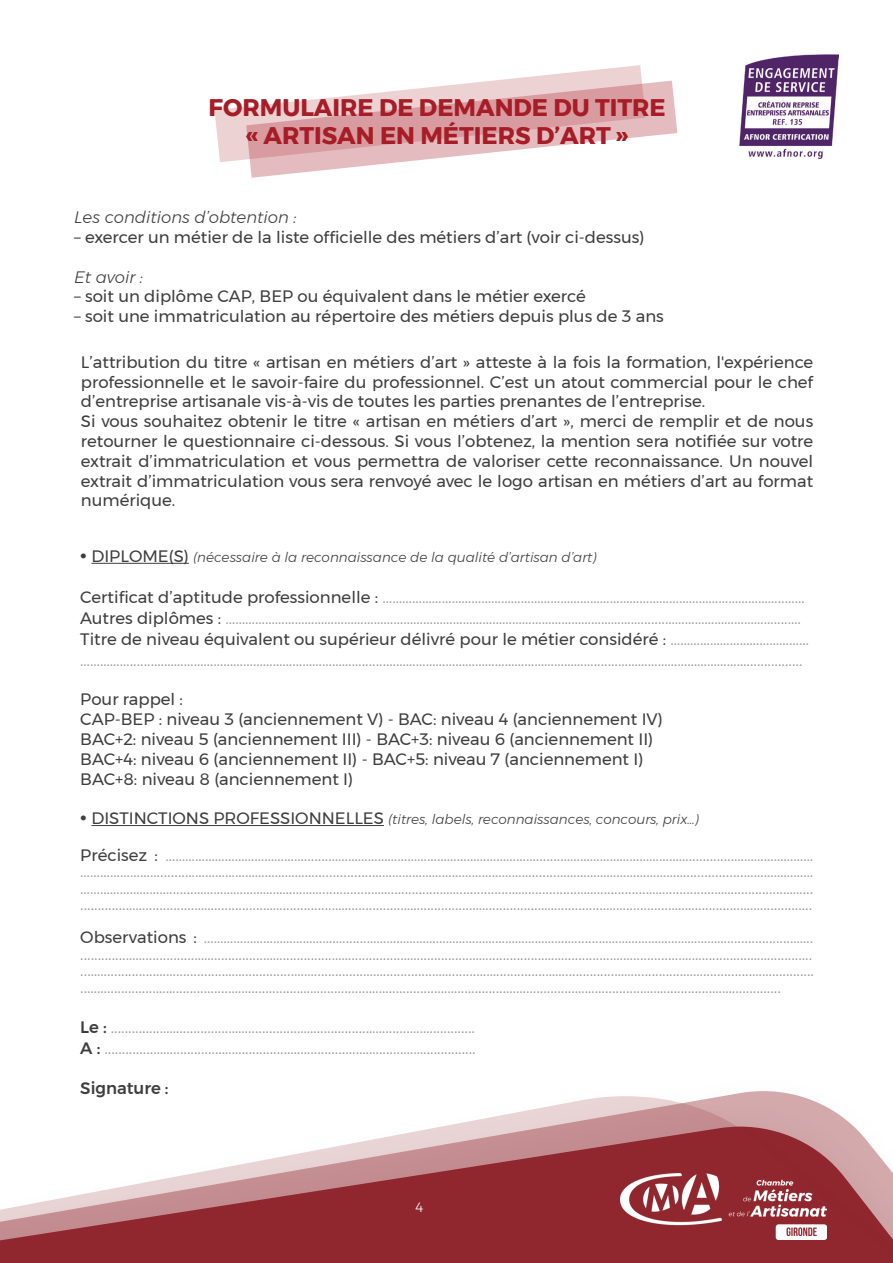
<style>
.page{position:relative;width:893px;height:1263px;background:#fff}
.page>*{position:absolute;margin:0;border:0;box-sizing:border-box;transform-origin:0 0}
.t1{font:700 24px/28.8px "Montserrat";color:#a71d27;text-align:center}
.t2{font:300 18px/16.5px "Montserrat";color:#939598}
.t3{font:16.5px/19.8px "Montserrat";color:#3e3e3f}
.t4{font:italic 300 16.5px "Montserrat";color:#3e3e3f}
.t5{font:500 16.5px "Montserrat";color:#3e3e3f}
.t6{font:italic 300 13.5px "Montserrat";color:#3e3e3f}
.t7{font:300 13.5px "Montserrat";color:#fff}
.s1{font-family:"Ebrima";font-weight:700;font-style:normal;font-size:16.5px}
.s2{font-weight:400;font-style:normal;font-size:16.5px}
.s3{font-weight:400;font-size:16.5px;color:#3e3e3f}
.s4{font-weight:300;font-size:18px;color:#939598}
.s5{font-weight:500;font-size:16.5px;color:#3e3e3f}
</style>
<div class="page">
<svg style="left:0;top:1096px;width:893px;height:167px"></svg>
<img style="left:621px;top:1173px;width:206px;height:66px">
<svg style="left:214px;top:65px;width:463px;height:113px"></svg>
<hr style="left:91px;top:563px;width:98px;height:1px;background:#3e3e3f">
<hr style="left:91px;top:825px;width:293px;height:1px;background:#3e3e3f">
<img style="left:740px;top:54px;width:99px;height:105px">
<h1 class="t1" style="left:209px;top:93px;width:459px">FORMULAIRE DE DEMANDE DU TITRE « ARTISAN EN MÉTIERS D’ART »</h1>
<p class="t4" style="left:74px;top:205px;width:224px">Les conditions d’obtention :</p>
<p class="t3" style="left:74px;top:227px;width:572px">– exercer un métier de la liste officielle des métiers d’art (voir ci-dessus)</p>
<p class="t4" style="left:74px;top:264px;width:71px">Et avoir :</p>
<p class="t3" style="left:74px;top:287px;width:513px">– soit un diplôme CAP, BEP ou équivalent dans le métier exercé</p>
<p class="t3" style="left:74px;top:306px;width:591px">– soit une immatriculation au répertoire des métiers depuis plus de 3 ans</p>
<p class="t3" style="left:81px;top:352px;width:734px">L’attribution du titre « artisan en métiers d’art » atteste à la fois la formation, l'expérience professionnelle et le savoir-faire du professionnel. C’est un atout commercial pour le chef d’entreprise artisanale vis-à-vis de toutes les parties prenantes de l’entreprise.<br>Si vous souhaitez obtenir le titre « artisan en métiers d’art », merci de remplir et de nous retourner le questionnaire ci-dessous. Si vous l’obtenez, la mention sera notifiée sur votre extrait d’immatriculation et vous permettra de valoriser cette reconnaissance. Un nouvel extrait d’immatriculation vous sera renvoyé avec le logo artisan en métiers d’art au format numérique.</p>
<p class="t6" style="left:80px;top:547px;width:518px"><span class="s1">ꔷ</span> <span class="s2">DIPLOME(S)</span> (nécessaire à la reconnaissance de la qualité d’artisan d’art)</p>
<p class="t2" style="left:80px;top:586px;width:726px;line-height:21px"><span class="s3">Certificat d’aptitude professionnelle :</span> …………………………………………………………………………………………………………..……<br><span class="s3">Autres diplômes :</span> ……………………………………………………………………………………………………………….......……………………………....….</p>
<p class="t3" style="left:80px;top:629px;width:730px">Titre de niveau équivalent ou supérieur délivré pour le métier considéré : <span class="s4">……………………………………</span></p>
<p class="t2" style="left:80px;top:651px;width:724px">…………….......……………………………………………………….......……………………………………………………….......…………………………………................</p>
<p class="t3" style="left:80px;top:689px;width:584px">Pour rappel :<br>CAP-BEP : niveau 3 (anciennement V) - BAC: niveau 4 (anciennement IV)<br>BAC+2: niveau 5 (anciennement III) - BAC+3: niveau 6 (anciennement II)<br>BAC+4: niveau 6 (anciennement II) - BAC+5: niveau 7 (anciennement I)<br>BAC+8: niveau 8 (anciennement I)</p>
<p class="t6" style="left:80px;top:809px;width:620px"><span class="s1">ꔷ</span> <span class="s2">DISTINCTIONS PROFESSIONNELLES</span> (titres, labels, reconnaissances, concours, prix…)</p>
<p class="t2" style="left:80px;top:846px;width:735px;text-align:justify"><span class="s3">Précisez :</span> …………………………………….......……………………………………………………….......………………………………….............…………………… …………………….......…………………………………................………………………………………….......…………………………………................………………… ……………………….......…………………………………..............……..............……..............……..............……..............……..............……..............……... .............……..............……..............……..............……..............……..............……..............……..............……..............……..............……..............</p>
<p class="t2" style="left:80px;top:928px;width:735px;text-align:justify"><span class="s3">Observations :</span> …………………………………….......……………………………………………………….......…………………………………..................……. .............……..............……..............……..............……..............……..............……................……..............……..............……..............……............ ..……..............……..............……..............……..............……..............…….......……..............……..............……..............……..............……............ ..……..............……................……..............……..............……..............……..............……..............……..............……..............……..............</p>
<p class="t2" style="left:80px;top:1016px;width:397px;line-height:21px"><span class="s5">Le :</span> ..............……..............……..............……..............…….......…….............<br><span class="s5">A :</span> ..............……..............……..............……..............…….......……...............</p>
<p class="t5" style="left:80px;top:1075px;width:90px">Signature :</p>
<p class="t7" style="left:416px;top:1197px;width:9px">4</p>
</div>
